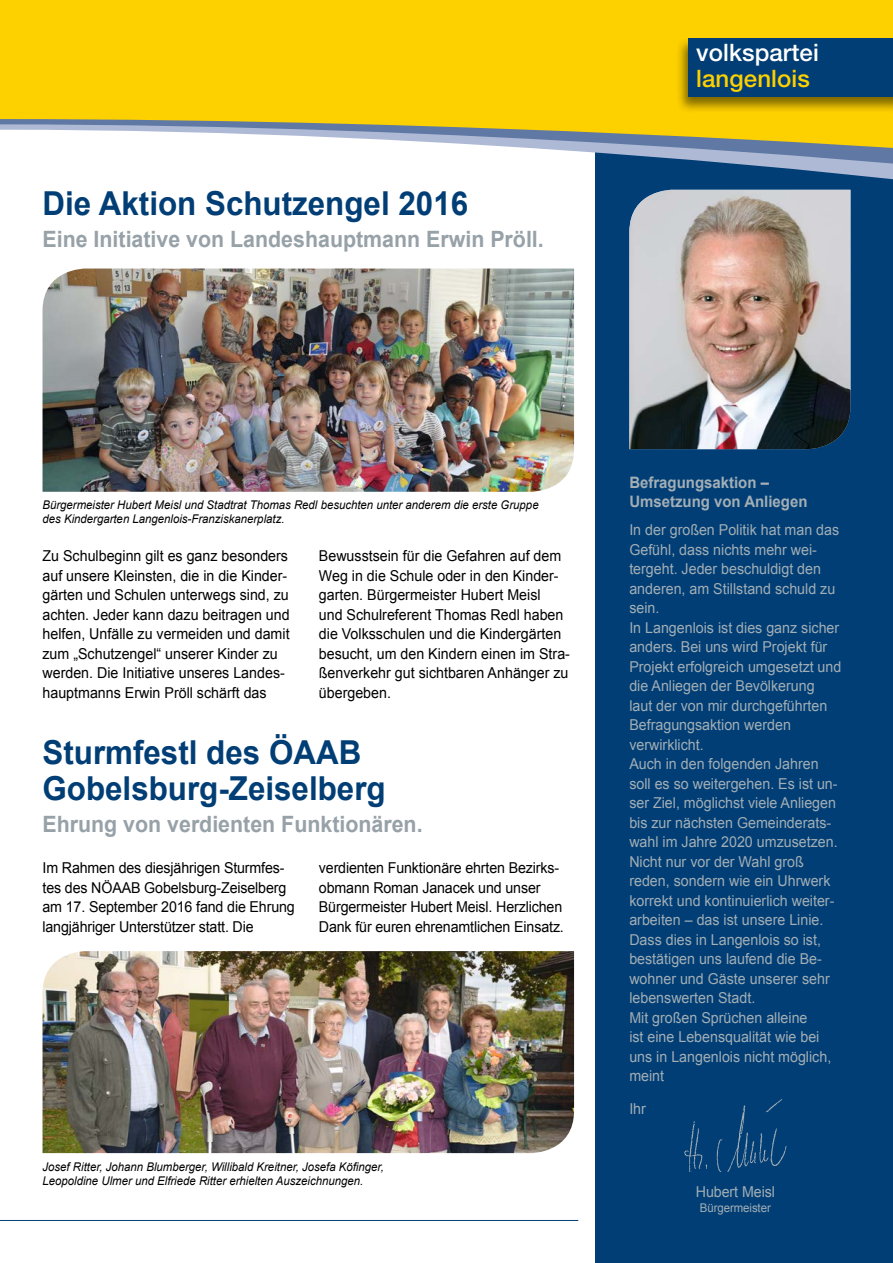
<style>
.page{position:relative;width:893px;height:1263px;background:#fff}
.page>*{position:absolute;margin:0;border:0;box-sizing:border-box;transform-origin:0 0}
.t1{font:700 33px/36px "Arial";color:#003e75;scale:.95 1}
.t2{font:500 24px "Helvetica Neue LT Std";letter-spacing:.005em;color:#fff}
.t3{font:500 24px "Helvetica Neue LT Std";letter-spacing:.005em;color:#fdd000}
.t4{font:700 22.5px "Arial";color:#97a1a8;scale:.95 1}
.t5{font:700 15.75px/19.5px "Arial";color:#a3aeb5;scale:.95 1}
.t6{font:15px/19.5px "Arial";color:#000;scale:.95 1}
.t7{font:15px/19.5px "Arial";color:#a3aeb5;scale:.95 1}
.t8{font:italic 12px/13.5px "Arial";color:#000;scale:.95 1}
.t9{font:12px "Arial";letter-spacing:-.005em;color:#a3aeb5;scale:.95 1}
</style>
<div class="page">
<div style="left:595px;top:0;width:298px;height:1263px;background:#003e75"></div>
<svg style="left:749px;top:165px;width:144px;height:15px"></svg>
<svg style="left:546px;top:149px;width:347px;height:16px"></svg>
<svg style="left:0;top:0;width:893px;height:149px;background:#f1cd20"></svg>
<div style="left:676px;top:37px;width:217px;height:76px;background:#000;opacity:.5"></div>
<div style="left:689px;top:38px;width:204px;height:58px;background:#003e75"></div>
<hr style="left:0;top:1220px;width:578px;height:1px;background:#003e75">
<img style="left:629px;top:190px;width:221px;height:259px">
<img style="left:684px;top:1099px;width:103px;height:73px">
<img style="left:43px;top:951px;width:531px;height:202px">
<img style="left:43px;top:268px;width:531px;height:224px">
<h1 class="t1" style="left:43px;top:186px;width:450px">Die Aktion Schutzengel 2016</h1>
<h3 class="t4" style="left:43px;top:224px;width:529px">Eine Initiative von Landeshauptmann Erwin Pröll.</h3>
<h2 class="t2" style="left:696px;top:38px;width:124px">volkspartei</h2>
<h2 class="t3" style="left:696px;top:64px;width:115px">langenlois</h2>
<p class="t8" style="left:43px;top:498px;width:524px">Bürgermeister Hubert Meisl und Stadtrat Thomas Redl besuchten unter anderem die erste Gruppe des Kindergarten Langenlois-Franziskanerplatz.</p>
<p class="t6" style="left:43px;top:546px;width:262px">Zu Schulbeginn gilt es ganz besonders auf unsere Kleinsten, die in die Kinder&shy;gärten und Schulen unterwegs sind, zu achten. Jeder kann dazu beitragen und helfen, Unfälle zu vermeiden und damit zum „Schutzengel“ unserer Kinder zu werden. Die Initiative unseres Landes&shy;hauptmanns Erwin Pröll schärft das</p>
<p class="t6" style="left:319px;top:546px;width:266px">Bewusstsein für die Gefahren auf dem Weg in die Schule oder in den Kinder&shy;garten. Bürgermeister Hubert Meisl<br>und Schulreferent Thomas Redl haben die Volksschulen und die Kindergärten besucht, um den Kindern einen im Stra&shy;ßenverkehr gut sichtbaren Anhänger zu übergeben.</p>
<h1 class="t1" style="left:43px;top:735px;width:363px">Sturmfestl des ÖAAB<br>Gobelsburg-Zeiselberg</h1>
<h3 class="t4" style="left:43px;top:809px;width:402px">Ehrung von verdienten Funktionären.</h3>
<p class="t6" style="left:43px;top:858px;width:267px">Im Rahmen des diesjährigen Sturmfes&shy;tes des NÖAAB Gobelsburg-Zeiselberg am 17. September 2016 fand die Ehrung langjähriger Unterstützer statt. Die</p>
<p class="t6" style="left:319px;top:858px;width:259px">verdienten Funktionäre ehrten Bezirks&shy;obmann Roman Janacek und unser Bürgermeister Hubert Meisl. Herzlichen Dank für euren ehrenamtlichen Einsatz.</p>
<p class="t8" style="left:43px;top:1160px;width:361px">Josef Ritter, Johann Blumberger, Willibald Kreitner, Josefa Köfinger,<br>Leopoldine Ulmer und Elfriede Ritter erhielten Auszeichnungen.</p>
<p class="t5" style="left:629px;top:473px;width:189px">Befragungsaktion –<br>Umsetzung von Anliegen</p>
<p class="t7" style="left:629px;top:520px;width:225px">In der großen Politik hat man das<br>Gefühl, dass nichts mehr wei&shy;tergeht. Jeder beschuldigt den anderen, am Stillstand schuld zu sein.<br>In Langenlois ist dies ganz sicher anders. Bei uns wird Projekt für<br>Projekt erfolgreich umgesetzt und die Anliegen der Bevölkerung laut der von mir durchgeführten<br>Befragungsaktion werden verwirklicht.<br>Auch in den folgenden Jahren soll es so weitergehen. Es ist un&shy;ser Ziel, möglichst viele Anliegen bis zur nächsten Gemeinderats&shy;wahl im Jahre 2020 umzusetzen.<br>Nicht nur vor der Wahl groß reden, sondern wie ein Uhrwerk korrekt und kontinuierlich weiter&shy;arbeiten – das ist unsere Linie.<br>Dass dies in Langenlois so ist, bestätigen uns laufend die Be&shy;wohner und Gäste unserer sehr lebenswerten Stadt.<br>Mit großen Sprüchen alleine<br>ist eine Lebensqualität wie bei uns in Langenlois nicht möglich, meint</p>
<p class="t7" style="left:629px;top:1099px;width:19px">Ihr</p>
<p class="t7" style="left:696px;top:1182px;width:85px">Hubert Meisl</p>
<p class="t9" style="left:700px;top:1200px;width:76px">Bürgermeister</p>
</div>
